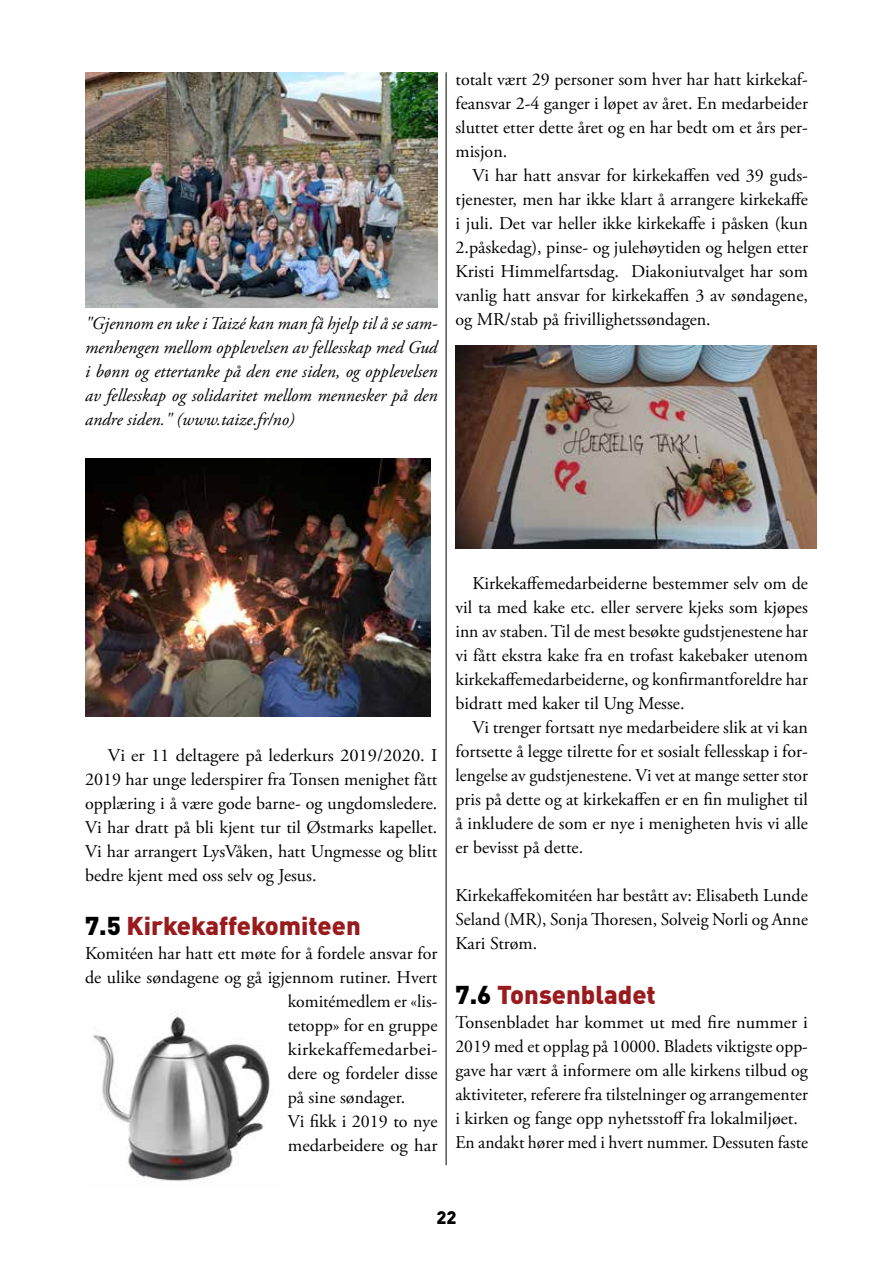
<style>
.page{position:relative;width:893px;height:1263px;background:#fff}
.page>*{position:absolute;margin:0;border:0;box-sizing:border-box;transform-origin:0 0}
.t1{font:900 25.5px "DINOT";color:#991b1e}
.t2{font:18px/24px "Adobe Garamond Pro";color:#000;text-align:justify}
.t3{font:italic 18px/24px "Adobe Garamond Pro";color:#000;text-align:justify}
.t4{font:18px "Adobe Garamond Pro";letter-spacing:.02em;color:#000}
.t5{font:900 18px "DINOT";color:#000}
.s1{color:#000}
</style>
<div class="page">
<hr style="left:446px;top:72px;width:1px;height:1093px;background:#000">
<img style="left:85px;top:72px;width:352px;height:235px">
<img style="left:85px;top:458px;width:345px;height:259px">
<img style="left:93px;top:1012px;width:179px;height:169px">
<img style="left:455px;top:345px;width:362px;height:204px">
<p class="t3" style="left:85px;top:312px;width:354px">"Gjennom en uke i Taizé kan man få hjelp til å se sam&shy;menhengen mellom opplevelsen av fellesskap med Gud i bønn og ettertanke på den ene siden, og opplevelsen av fellesskap og solidaritet mellom mennesker på den andre siden." (www.taize.fr/no)</p>
<p class="t2" style="left:455px;top:68px;width:354px">totalt vært 29 personer som hver har hatt kirkekaf&shy;feansvar 2-4 ganger i løpet av året. En medarbeider sluttet etter dette året og en har bedt om et års per&shy;misjon.</p>
<p class="t2" style="left:455px;top:164px;width:354px;text-indent:17px">Vi har hatt ansvar for kirkekaffen ved 39 guds&shy;tjenester, men har ikke klart å arrangere kirkekaffe i juli. Det var heller ikke kirkekaffe i påsken (kun 2.påskedag), pinse- og julehøytiden og helgen etter Kristi Himmelfartsdag. Diakoniutvalget har som vanlig hatt ansvar for kirkekaffen 3 av søndagene, og MR/stab på frivillighetssøndagen.</p>
<p class="t2" style="left:85px;top:744px;width:354px;text-indent:23px">Vi er 11 deltagere på lederkurs 2019/2020. I 2019 har unge lederspirer fra Tonsen menighet fått opplæring i å være gode barne- og ungdomsledere.<br>Vi har dratt på bli kjent tur til Østmarks kapellet.<br>Vi har arrangert LysVåken, hatt Ungmesse og blitt bedre kjent med oss selv og Jesus.</p>
<h1 class="t1" style="left:85px;top:909px;width:277px"><span class="s1">7.5</span> Kirkekaffekomiteen</h1>
<p class="t2" style="left:85px;top:942px;width:354px">Komitéen har hatt ett møte for å fordele ansvar for</p>
<p class="t2" style="left:85px;top:966px;width:354px">de ulike søndagene og gå igjennom rutiner. Hvert</p>
<p class="t2" style="left:288px;top:990px;width:151px">komitémedlem er «lis-</p>
<p class="t2" style="left:288px;top:1014px;width:151px">tetopp» for en gruppe</p>
<p class="t4" style="left:288px;top:1039px;width:151px">kirkekaffemedarbei-</p>
<p class="t2" style="left:288px;top:1062px;width:151px">dere og fordeler disse</p>
<p class="t2" style="left:288px;top:1086px;width:119px">på sine søndager.</p>
<p class="t2" style="left:288px;top:1110px;width:151px">Vi fikk i 2019 to nye</p>
<p class="t2" style="left:288px;top:1134px;width:151px">medarbeidere og har</p>
<p class="t2" style="left:455px;top:572px;width:354px;text-indent:17px">Kirkekaffemedarbeiderne bestemmer selv om de vil ta med kake etc. eller servere kjeks som kjøpes inn av staben. Til de mest besøkte gudstjenestene har vi fått ekstra kake fra en trofast kakebaker utenom kirkekaffemedarbeiderne, og konfirmantforeldre har bidratt med kaker til Ung Messe.</p>
<p class="t2" style="left:455px;top:716px;width:354px;text-indent:17px">Vi trenger fortsatt nye medarbeidere slik at vi kan fortsette å legge tilrette for et sosialt fellesskap i for&shy;lengelse av gudstjenestene. Vi vet at mange setter stor pris på dette og at kirkekaffen er en fin mulighet til å inkludere de som er nye i menigheten hvis vi alle er bevisst på dette.</p>
<p class="t2" style="left:455px;top:884px;width:354px">Kirkekaffekomitéen har bestått av: Elisabeth Lunde Seland (MR), Sonja Thoresen, Solveig Norli og Anne Kari Strøm.</p>
<h1 class="t1" style="left:455px;top:978px;width:202px"><span class="s1">7.6</span> Tonsenbladet</h1>
<p class="t2" style="left:455px;top:1011px;width:354px;text-align:left">Tonsenbladet har kommet ut med fire nummer i 2019 med et opplag på 10000. Bladets viktigste opp&shy;gave har vært å informere om alle kirkens tilbud og aktiviteter, referere fra tilstelninger og arrangementer i kirken og fange opp nyhetsstoff fra lokalmiljøet.<br>En andakt hører med i hvert nummer. Dessuten faste</p>
<p class="t5" style="left:436px;top:1205px;width:22px">22</p>
</div>
